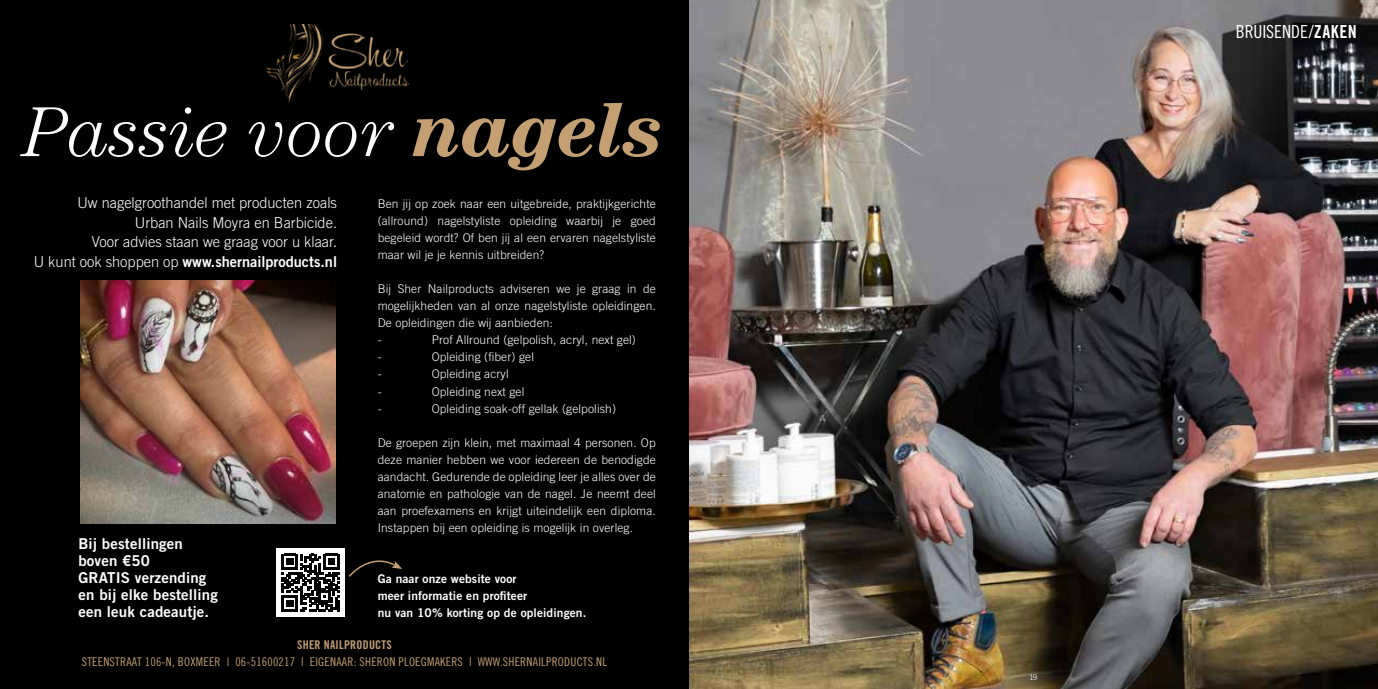
<style>
.page{position:relative;width:1378px;height:689px;background:#fff}
.page>*{position:absolute;margin:0;border:0;box-sizing:border-box;transform-origin:0 0}
.t1{font:italic 300 70.8px "Century Std";color:#fff}
.t2{font:18px "Trade Gothic LT Std Cn 18";letter-spacing:-.005em;color:#fff}
.t3{font:15px/17px "Trade Gothic LT Std Bd 2";letter-spacing:.01em;color:#fff}
.t4{font:300 15px/19.5px "Trade Gothic LT Std";color:#fff;text-align:right}
.t5{font:300 12px/17px "Trade Gothic LT Std";letter-spacing:.01em;color:#fff;text-align:justify}
.t6{font:12px "Trade Gothic LT Std Cn 18";letter-spacing:.02em;color:#c19e73}
.t7{font:12px/17px "Trade Gothic LT Std Bd 2";letter-spacing:.01em;color:#fff}
.t8{font:12px "Trade Gothic LT Std Bd Cn 20";letter-spacing:.02em;color:#c19e73}
.t9{font:300 7.5px "Trade Gothic LT Std";color:#fff}
.s1{font-weight:700;font-size:78.45px;color:#c39f72}
.s2{font-family:"Trade Gothic LT Std";font-weight:300}
.s3{font-family:"Trade Gothic LT Std Bd Cn 20"}
</style>
<div class="page">
<div style="left:0;top:0;width:689px;height:689px;background:#000"></div>
<img style="left:266px;top:24px;width:144px;height:79px">
<img style="left:81px;top:281px;width:255px;height:243px">
<div style="left:276px;top:548px;width:68px;height:69px;background:#fff"></div>
<svg style="left:282px;top:554px;width:57px;height:58px"></svg>
<svg style="left:349px;top:560px;width:53px;height:17px"></svg>
<img style="left:689px;top:0;width:689px;height:689px">
<h1 class="t1" style="left:24px;top:92px;width:643px">Passie voor <span class="s1">nagels</span></h1>
<p class="t4" style="left:77px;top:193px;width:261px">Uw nagelgroothandel met producten zoals<br>Urban Nails Moyra en Barbicide.<br>Voor advies staan we graag voor u klaar.</p>
<p class="t3" style="left:34px;top:253px;width:305px"><span class="s2">U kunt ook shoppen op</span> www.shernailproducts.nl</p>
<p class="t5" style="left:378px;top:195px;width:280px">Ben jij op zoek naar een uitgebreide, praktijkgerichte (allround) nagelstyliste opleiding waarbij je goed begeleid wordt? Of ben jij al een ervaren nagelstyliste maar wil je je kennis uitbreiden?</p>
<p class="t5" style="left:378px;top:280px;width:280px;text-align:left">Bij Sher Nailproducts adviseren we je graag in de mogelijkheden van al onze nagelstyliste opleidingen.<br>De opleidingen die wij aanbieden:<br>-</p>
<p class="t5" style="left:432px;top:331px;width:206px">Prof Allround (gelpolish, acryl, next gel)</p>
<p class="t3" style="left:78px;top:534px;width:141px">Bij bestellingen boven €50<br>GRATIS verzending en bij elke bestelling een leuk cadeautje.</p>
<p class="t5" style="left:378px;top:348px;width:5px">-</p>
<p class="t5" style="left:432px;top:348px;width:104px">Opleiding (fiber) gel</p>
<p class="t5" style="left:378px;top:366px;width:5px">-</p>
<p class="t5" style="left:432px;top:366px;width:79px">Opleiding acryl</p>
<p class="t5" style="left:378px;top:383px;width:5px">-</p>
<p class="t5" style="left:432px;top:383px;width:94px">Opleiding next gel</p>
<p class="t5" style="left:378px;top:400px;width:5px">-</p>
<p class="t5" style="left:432px;top:400px;width:186px">Opleiding soak-off gellak (gelpolish)</p>
<p class="t5" style="left:378px;top:434px;width:280px">De groepen zijn klein, met maximaal 4 personen. Op deze manier hebben we voor iedereen de benodigde aandacht. Gedurende de opleiding leer je alles over de anatomie en pathologie van de nagel. Je neemt deel aan proefexamens en krijgt uiteindelijk een diploma.<br>Instappen bij een opleiding is mogelijk in overleg.</p>
<p class="t7" style="left:378px;top:570px;width:210px">Ga naar onze website voor<br>meer informatie en profiteer<br>nu van 10% korting op de opleidingen.</p>
<p class="t8" style="left:297px;top:637px;width:96px">SHER NAILPRODUCTS</p>
<p class="t6" style="left:82px;top:655px;width:527px">STEENSTRAAT 106-N, BOXMEER | 06-51600217 | EIGENAAR: SHERON PLOEGMAKERS | WWW.SHERNAILPRODUCTS.NL</p>
<h2 class="t2" style="left:1236px;top:21px;width:122px">BRUISENDE/<span class="s3">ZAKEN</span></h2>
<p class="t9" style="left:1029px;top:672px;width:9px">19</p>
</div>
